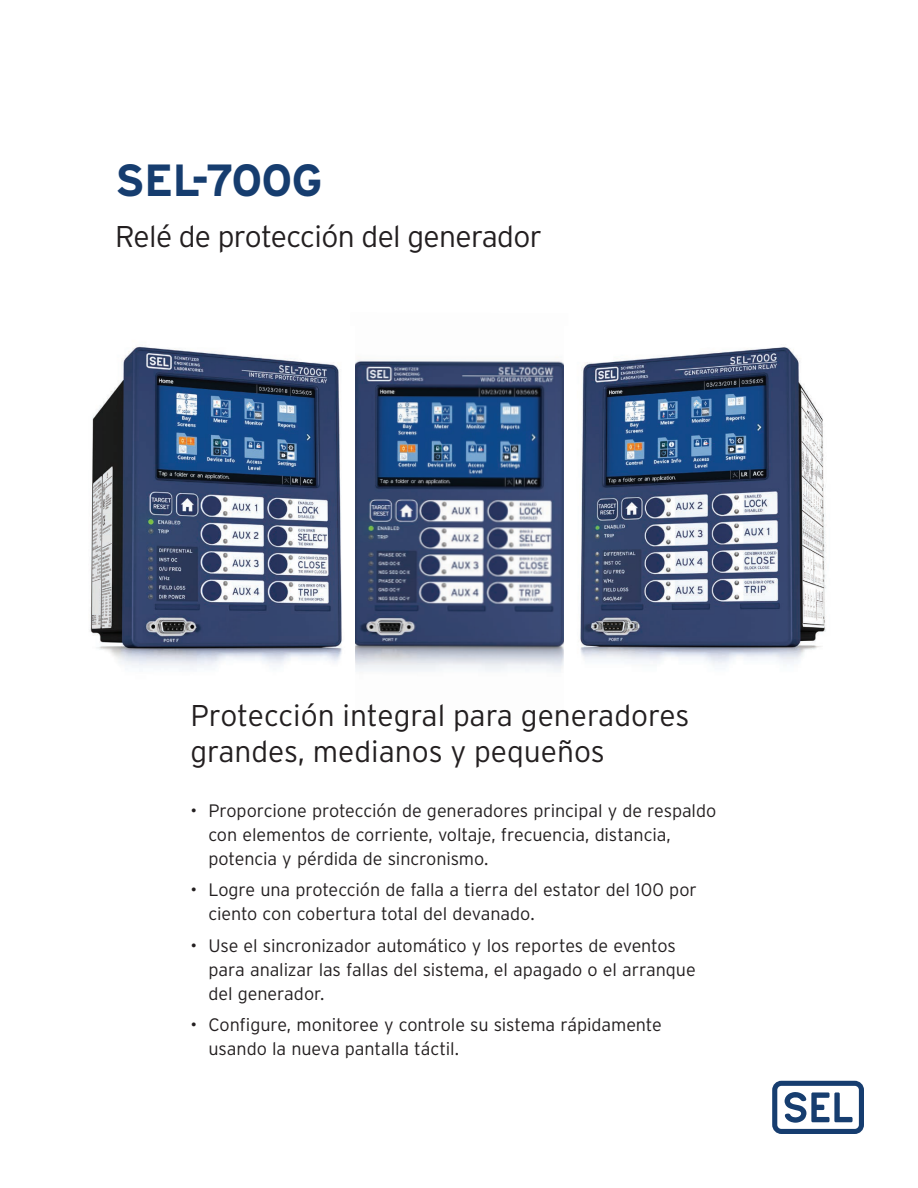
<style>
.page{position:relative;width:918px;height:1188px;background:#fff}
.page>*{position:absolute;margin:0;border:0;box-sizing:border-box;transform-origin:0 0}
.t1{font:700 45px "Interstate Poly";letter-spacing:-.02em;color:#163d6f}
.t2{font:300 30px/36px "Interstate Poly";letter-spacing:-.01em;color:#231f20}
.t3{font:300 18px/24px "Interstate Poly";letter-spacing:-.005em;color:#231f20}
</style>
<div class="page">
<img style="left:355px;top:357px;width:209px;height:315px">
<img style="left:580px;top:347px;width:246px;height:317px">
<svg style="left:772px;top:1081px;width:92px;height:53px"></svg>
<img style="left:90px;top:346px;width:252px;height:323px">
<h1 class="t1" style="left:115px;top:147px;width:209px">SEL‑700G</h1>
<h2 class="t2" style="left:115px;top:216px;width:428px">Relé de protección del generador</h2>
<h2 class="t2" style="left:190px;top:696px;width:501px">Protección integral para generadores grandes, medianos y pequeños</h2>
<p class="t3" style="left:208px;top:797px;width:509px;text-indent:-18px">• Proporcione protección de generadores principal y de respaldo con elementos de corriente, voltaje, frecuencia, distancia, potencia y pérdida de sincronismo.</p>
<p class="t3" style="left:208px;top:877px;width:490px;text-indent:-18px">• Logre una protección de falla a tierra del estator del 100 por ciento con cobertura total del devanado.</p>
<p class="t3" style="left:208px;top:932px;width:489px;text-indent:-18px">• Use el sincronizador automático y los reportes de eventos para analizar las fallas del sistema, el apagado o el arranque del generador.</p>
<p class="t3" style="left:208px;top:1012px;width:455px;text-indent:-18px">• Configure, monitoree y controle su sistema rápidamente usando la nueva pantalla táctil.</p>
</div>
